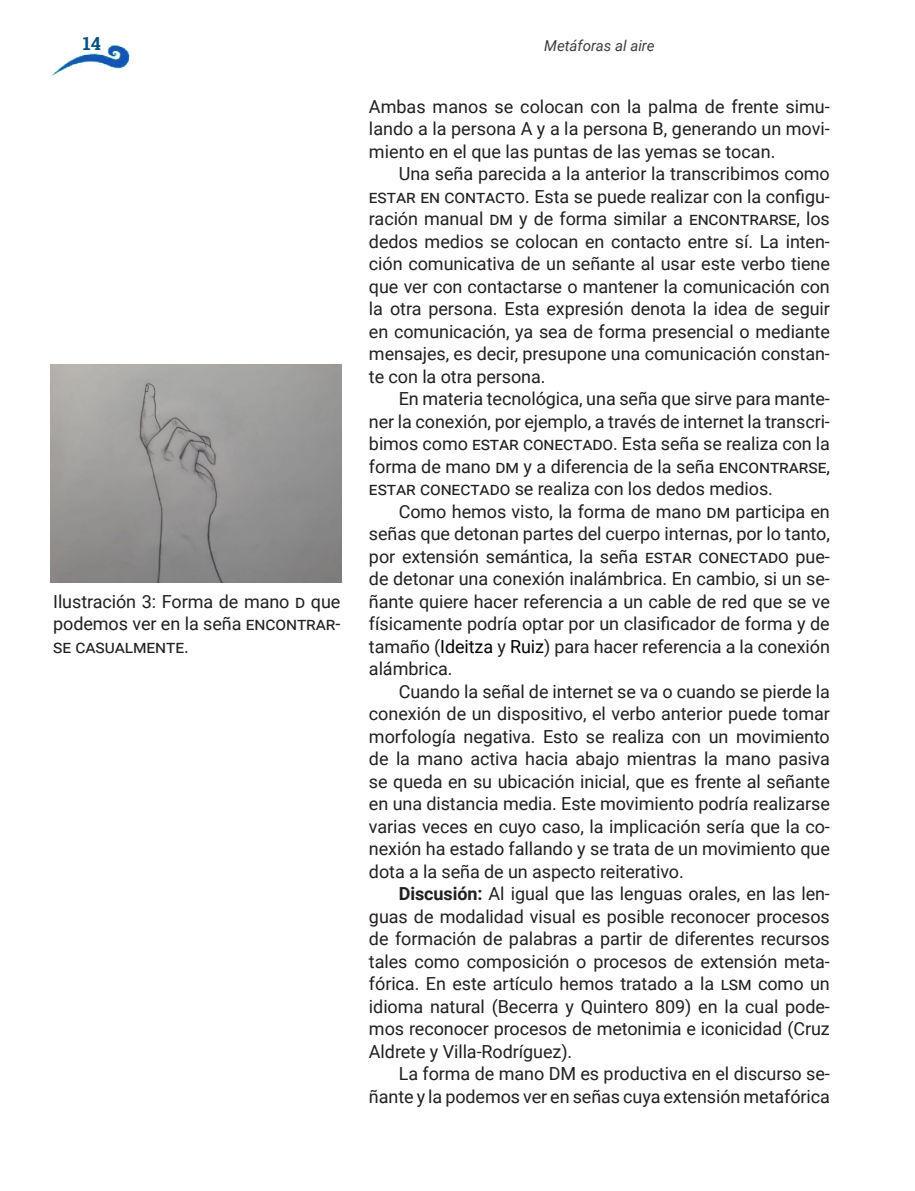
<style>
.page{position:relative;width:915px;height:1191px;background:#fff}
.page>*{position:absolute;margin:0;border:0;box-sizing:border-box;transform-origin:0 0}
.t1{font:18px/22.5px "Roboto";letter-spacing:-.005em;color:#231f20;text-align:justify}
.t2{font:700 18px "Roboto Slab";color:#00527e}
.t3{font:italic 15px "Roboto";color:#3e3e3f}
.s1{color:#000}
.s2{font-weight:700}
</style>
<div class="page">
<img style="left:51px;top:44px;width:79px;height:33px">
<img style="left:50px;top:365px;width:291px;height:218px">
<p class="t2" style="left:83px;top:31px;width:20px">14</p>
<p class="t3" style="left:544px;top:36px;width:112px">Metáforas al aire</p>
<p class="t1" style="left:53px;top:589px;width:289px">Ilustración 3: Forma de mano D que podemos ver en la seña encontrar&shy;se casualmente.</p>
<p class="t1" style="left:369px;top:94px;width:462px">Ambas manos se colocan con la palma de frente simu&shy;lando a la persona A y a la persona B, generando un movi&shy;miento en el que las puntas de las yemas se tocan.</p>
<p class="t1" style="left:369px;top:162px;width:462px;text-indent:30px">Una seña parecida a la anterior la transcribimos como estar en contacto. Esta se puede realizar con la configu&shy;ración manual DM y de forma similar a encontrarse, los dedos medios se colocan en contacto entre sí. La inten&shy;ción comunicativa de un señante al usar este verbo tiene que ver con contactarse o mantener la comunicación con la otra persona. Esta expresión denota la idea de seguir en comunicación, ya sea de forma presencial o mediante mensajes, es decir, presupone una comunicación constan&shy;te con la otra persona.</p>
<p class="t1" style="left:369px;top:387px;width:462px;text-indent:30px">En materia tecnológica, una seña que sirve para mante&shy;ner la conexión, por ejemplo, a través de internet la transcri&shy;bimos como estar conectado. Esta seña se realiza con la forma de mano DM y a diferencia de la seña encontrarse, estar conectado se realiza con los dedos medios.</p>
<p class="t1" style="left:369px;top:499px;width:462px;text-indent:30px">Como hemos visto, la forma de mano DM participa en señas que detonan partes del cuerpo internas, por lo tanto, por extensión semántica, la seña estar conectado pue&shy;de detonar una conexión inalámbrica. En cambio, si un se&shy;ñante quiere hacer referencia a un cable de red que se ve físicamente podría optar por un clasificador de forma y de tamaño (<span class="s1">Ideitza</span> y <span class="s1">Ruiz</span>) para hacer referencia a la conexión alámbrica.</p>
<p class="t1" style="left:369px;top:679px;width:462px;text-indent:30px">Cuando la señal de internet se va o cuando se pierde la conexión de un dispositivo, el verbo anterior puede tomar morfología negativa. Esto se realiza con un movimiento de la mano activa hacia abajo mientras la mano pasiva se queda en su ubicación inicial, que es frente al señante en una distancia media. Este movimiento podría realizarse varias veces en cuyo caso, la implicación sería que la co&shy;nexión ha estado fallando y se trata de un movimiento que dota a la seña de un aspecto reiterativo.</p>
<p class="t1" style="left:369px;top:882px;width:462px;text-indent:30px"><span class="s2">Discusión:</span> Al igual que las lenguas orales, en las len&shy;guas de modalidad visual es posible reconocer procesos de formación de palabras a partir de diferentes recursos tales como composición o procesos de extensión meta&shy;fórica. En este artículo hemos tratado a la LSM</p>
<p class="t1" style="left:369px;top:972px;width:462px;text-indent:389px">como un idioma natural (Becerra y Quintero 809) en la cual pode&shy;mos reconocer procesos de metonimia e iconicidad (Cruz Aldrete y Villa-Rodríguez).</p>
<p class="t1" style="left:369px;top:1062px;width:462px;text-align:right">La forma de mano DM es productiva en el discurso se&shy;ñante y la podemos ver en señas cuya extensión metafórica</p>
</div>
